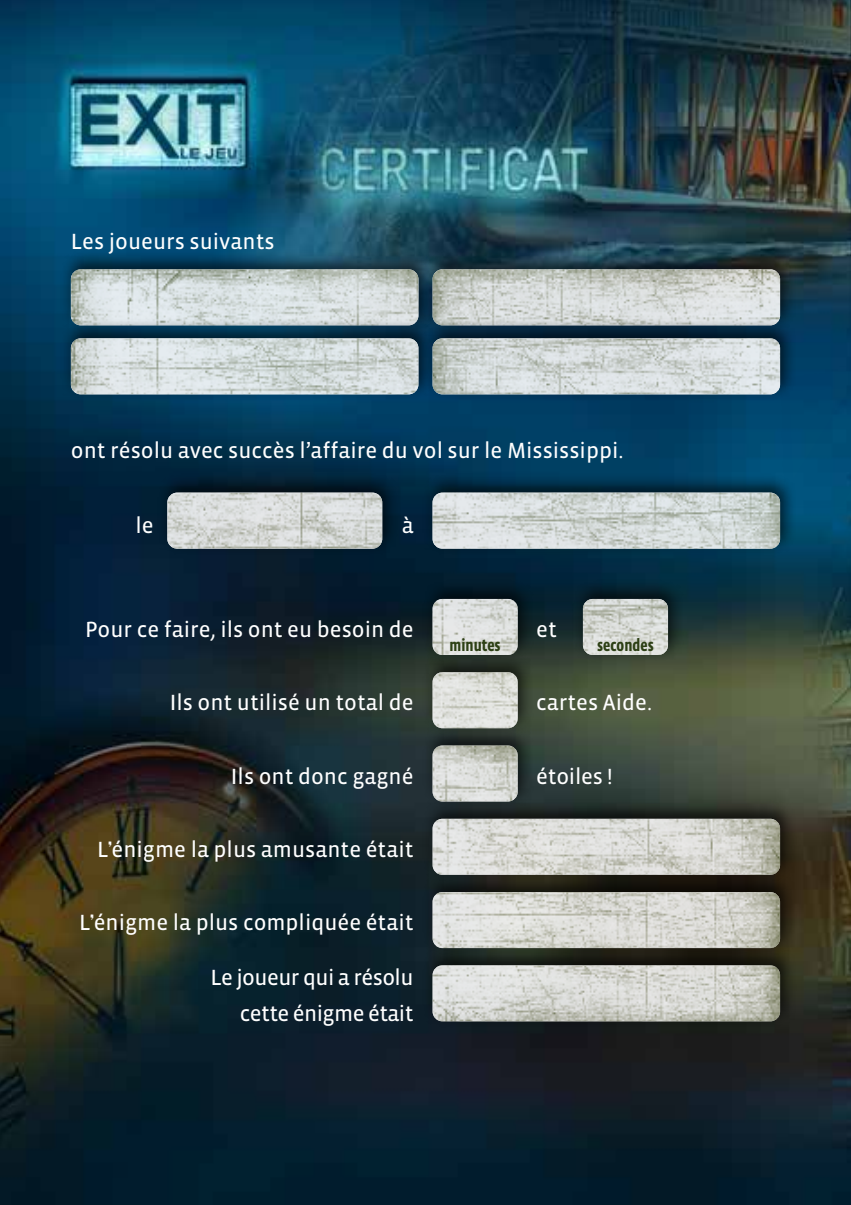
<style>
.page{position:relative;width:851px;height:1205px;background:#fff}
.page>*{position:absolute;margin:0;border:0;box-sizing:border-box;transform-origin:0 0}
.t1{font:22.5px "Vista Sans OT";color:#fff}
.t2{font:22.5px/36.8px "Vista Sans OT";letter-spacing:-.025em;color:#fff;text-align:right}
.t3{font:700 17.5px "Vista Sans Nar OT";color:#2d4015}
.s1{font-family:"DCC Ash"}
</style>
<div class="page">
<img style="left:0;top:0;width:850px;height:1205px">
<div style="left:780px;top:329px;width:70px;height:180px;background:#003f66"></div>
<div style="left:770px;top:402px;width:80px;height:104px;background:#004e77"></div>
<div style="left:157px;top:472px;width:242px;height:84px;background:#000;opacity:.75"></div>
<img style="left:167px;top:493px;width:215px;height:56px">
<div style="left:422px;top:472px;width:374px;height:84px;background:#000;opacity:.75"></div>
<img style="left:432px;top:493px;width:348px;height:56px">
<div style="left:60px;top:249px;width:375px;height:84px;background:#000;opacity:.75"></div>
<img style="left:71px;top:269px;width:347px;height:49px">
<div style="left:422px;top:249px;width:374px;height:84px;background:#000;opacity:.75"></div>
<img style="left:432px;top:269px;width:348px;height:49px">
<div style="left:60px;top:318px;width:375px;height:84px;background:#000;opacity:.75"></div>
<img style="left:71px;top:338px;width:347px;height:56px">
<div style="left:422px;top:318px;width:374px;height:84px;background:#000;opacity:.75"></div>
<img style="left:432px;top:338px;width:348px;height:56px">
<div style="left:422px;top:652px;width:112px;height:84px;background:#000;opacity:.75"></div>
<img style="left:432px;top:672px;width:85px;height:53px">
<div style="left:422px;top:725px;width:112px;height:84px;background:#000;opacity:.75"></div>
<img style="left:432px;top:745px;width:85px;height:54px">
<div style="left:422px;top:799px;width:374px;height:83px;background:#000;opacity:.75"></div>
<img style="left:432px;top:819px;width:348px;height:53px">
<div style="left:422px;top:872px;width:374px;height:84px;background:#000;opacity:.75"></div>
<img style="left:432px;top:892px;width:348px;height:53px">
<div style="left:422px;top:945px;width:374px;height:84px;background:#000;opacity:.75"></div>
<img style="left:432px;top:965px;width:348px;height:56px">
<div style="left:422px;top:579px;width:112px;height:83px;background:#000;opacity:.75"></div>
<img style="left:432px;top:599px;width:85px;height:56px">
<div style="left:572px;top:579px;width:112px;height:83px;background:#000;opacity:.75"></div>
<img style="left:583px;top:599px;width:85px;height:56px">
<p class="t1" style="left:71px;top:230px;width:205px">Les joueurs suivants</p>
<p class="t1" style="left:71px;top:439px;width:554px">ont résolu avec succès l’affaire du vol sur le Mississippi.</p>
<p class="t1" style="left:135px;top:514px;width:20px">le</p>
<p class="t1" style="left:401px;top:514px;width:13px">à</p>
<p class="t1" style="left:85px;top:618px;width:330px">Pour ce faire, ils ont eu besoin de</p>
<p class="t1" style="left:536px;top:618px;width:22px">et</p>
<p class="t3" style="left:449px;top:636px;width:53px">minutes</p>
<p class="t3" style="left:597px;top:636px;width:58px">secondes</p>
<p class="t1" style="left:170px;top:691px;width:245px">Ils ont utilisé un total de</p>
<p class="t1" style="left:536px;top:691px;width:117px">cartes Aide.</p>
<p class="t1" style="left:231px;top:764px;width:184px">Ils ont donc gagné</p>
<p class="t1" style="left:536px;top:764px;width:78px">étoiles !</p>
<p class="t1" style="left:97px;top:838px;width:318px">L<span class="s1">’</span>énigme la plus amusante était</p>
<p class="t1" style="left:79px;top:911px;width:336px">L<span class="s1">’</span>énigme la plus compliquée était</p>
<p class="t2" style="left:210px;top:959px;width:205px">Le joueur qui a résolu cette énigme était</p>
</div>
